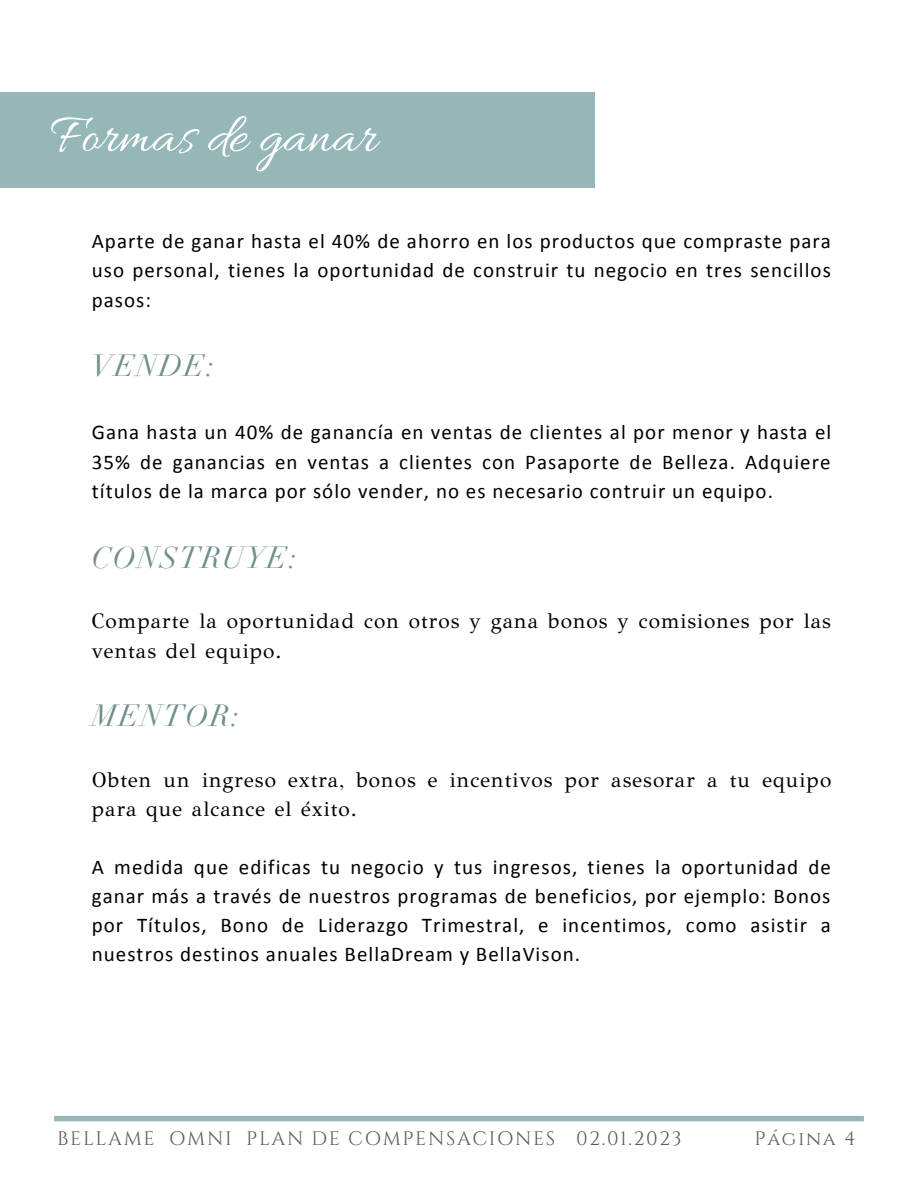
<style>
.page{position:relative;width:918px;height:1188px;background:#fff}
.page>*{position:absolute;margin:0;border:0;box-sizing:border-box;transform-origin:0 0}
.t1{font:57px "Allura";color:#fff}
.t2{font:italic 30px "Didot";letter-spacing:.05em;color:#718f8f}
.t3{font:21px/29.2px "Calibri";letter-spacing:.05em;color:#000;text-align:justify}
.t4{font:21px/29.2px "GFS Didot";letter-spacing:.05em;color:#000}
.t5{font:19.5px "Cinzel";letter-spacing:.085em;color:#605c55}
</style>
<div class="page">
<div style="left:54px;top:1116px;width:810px;height:5px;background:#95b7b8"></div>
<div style="left:0;top:92px;width:595px;height:95px;background:#95b7b8"></div>
<h1 class="t1" style="left:51px;top:104px;width:327px">Formas de ganar</h1>
<p class="t3" style="left:92px;top:228px;width:741px">Aparte de ganar hasta el 40% de ahorro en los productos que compraste para uso personal, tienes la oportunidad de construir tu negocio en tres sencillos pasos:</p>
<h2 class="t2" style="left:92px;top:348px;width:124px">VENDE:</h2>
<p class="t3" style="left:92px;top:420px;width:741px">Gana hasta un 40% de ganancía en ventas de clientes al por menor y hasta el 35% de ganancias en ventas a clientes con Pasaporte de Belleza. Adquiere títulos de la marca por sólo vender, no es necesario contruir un equipo.</p>
<h2 class="t2" style="left:92px;top:539px;width:207px">CONSTRUYE:</h2>
<p class="t4" style="left:92px;top:607px;width:741px">Comparte la oportunidad con otros y gana bonos y comisiones por las ventas del equipo.</p>
<h2 class="t2" style="left:92px;top:698px;width:149px">MENTOR:</h2>
<p class="t4" style="left:92px;top:765px;width:741px">Obten un ingreso extra, bonos e incentivos por asesorar a tu equipo para que alcance el éxito.</p>
<p class="t3" style="left:92px;top:854px;width:741px">A medida que edificas tu negocio y tus ingresos, tienes la oportunidad de ganar más a través de nuestros programas de beneficios, por ejemplo: Bonos por Títulos, Bono de Liderazgo Trimestral, e incentimos, como asistir a nuestros destinos anuales BellaDream y BellaVison.</p>
<p class="t5" style="left:57px;top:1126px;width:626px">BELLAME OMNI PLAN DE COMPENSACIONES 02.01.2023</p>
<p class="t5" style="left:755px;top:1126px;width:102px">Página 4</p>
</div>
